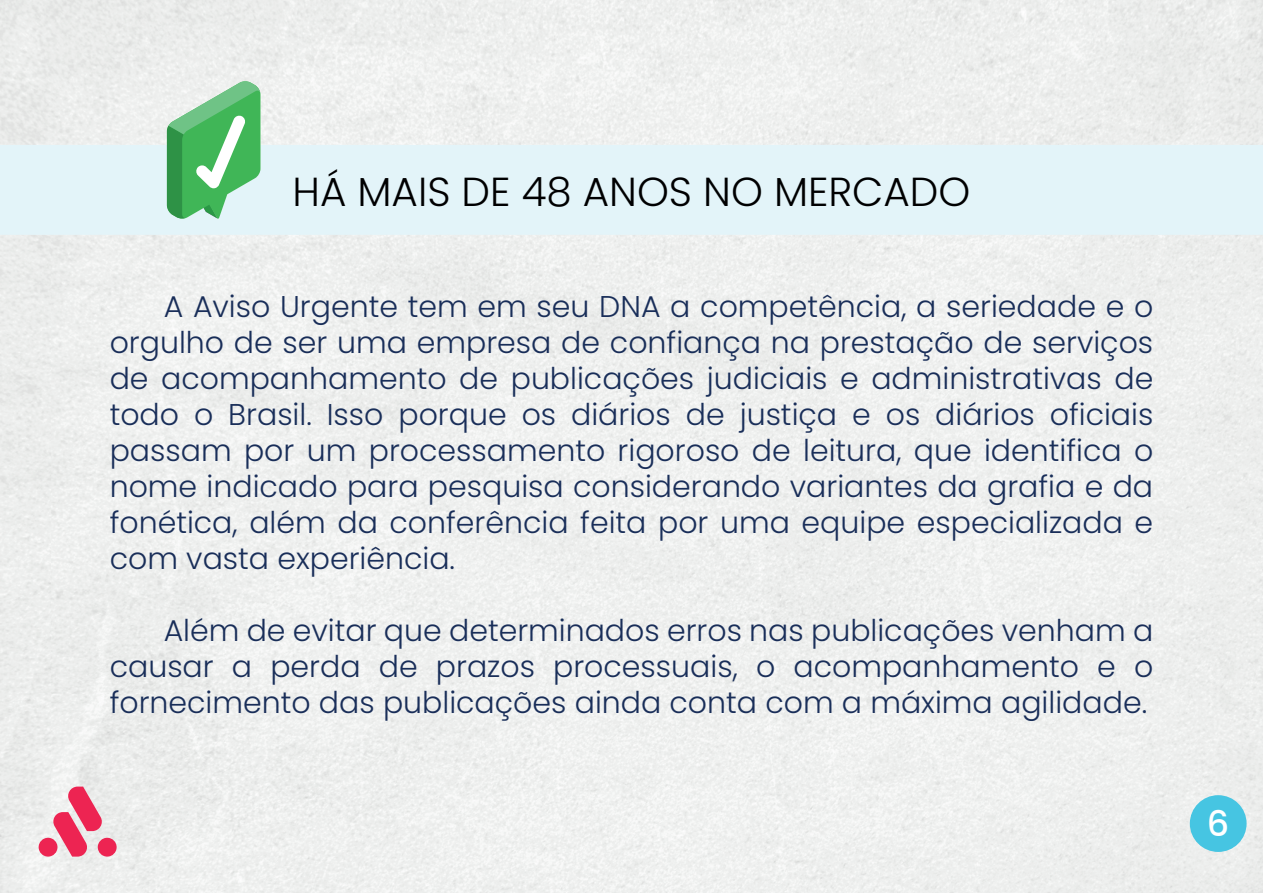
<style>
.page{position:relative;width:1263px;height:893px;background:#fff}
.page>*{position:absolute;margin:0;border:0;box-sizing:border-box;transform-origin:0 0}
.t1{font:300 40.5px "Poppins";color:#000001}
.t2{font:500 35.1px "Poppins";color:#fff}
.t3{font:300 30px/36px "Poppins";color:#192e59;text-align:justify}
</style>
<div class="page">
<div style="left:51px;top:235px;width:1212px;height:459px;background:#eeefee"></div>
<div style="left:51px;top:694px;width:1212px;height:199px;background:#eeefee"></div>
<div style="left:1190px;top:795px;width:56px;height:57px;background:#46c5e2;border-radius:50%"></div>
<div style="left:39px;top:838px;width:18px;height:19px;background:#ed2452;border-radius:50%"></div>
<div style="left:98px;top:838px;width:19px;height:19px;background:#ed2452;border-radius:50%"></div>
<svg style="left:51px;top:787px;width:53px;height:70px"></svg>
<svg style="left:167px;top:81px;width:93px;height:138px;background:#7cc88e"></svg>
<h1 class="t1" style="left:292px;top:169px;width:679px">HÁ MAIS DE 48 ANOS NO MERCADO</h1>
<p class="t3" style="left:110px;top:289px;width:1045px;text-indent:54px">A Aviso Urgente tem em seu DNA a competência, a seriedade e o orgulho de ser uma empresa de confiança na prestação de serviços de acompanhamento de publicações judiciais e administrativas de todo o Brasil. Isso porque os diários de justiça e os diários oficiais passam por um processamento rigoroso de leitura, que identifica o nome indicado para pesquisa considerando variantes da grafia e da fonética, além da conferência feita por uma equipe especializada e com vasta experiência.</p>
<p class="t3" style="left:110px;top:613px;width:1045px;text-indent:54px">Além de evitar que determinados erros nas publicações venham a causar a perda de prazos processuais, o acompanhamento e o fornecimento das publicações ainda conta com a máxima agilidade.</p>
<p class="t2" style="left:1207px;top:803px;width:24px">6</p>
</div>
